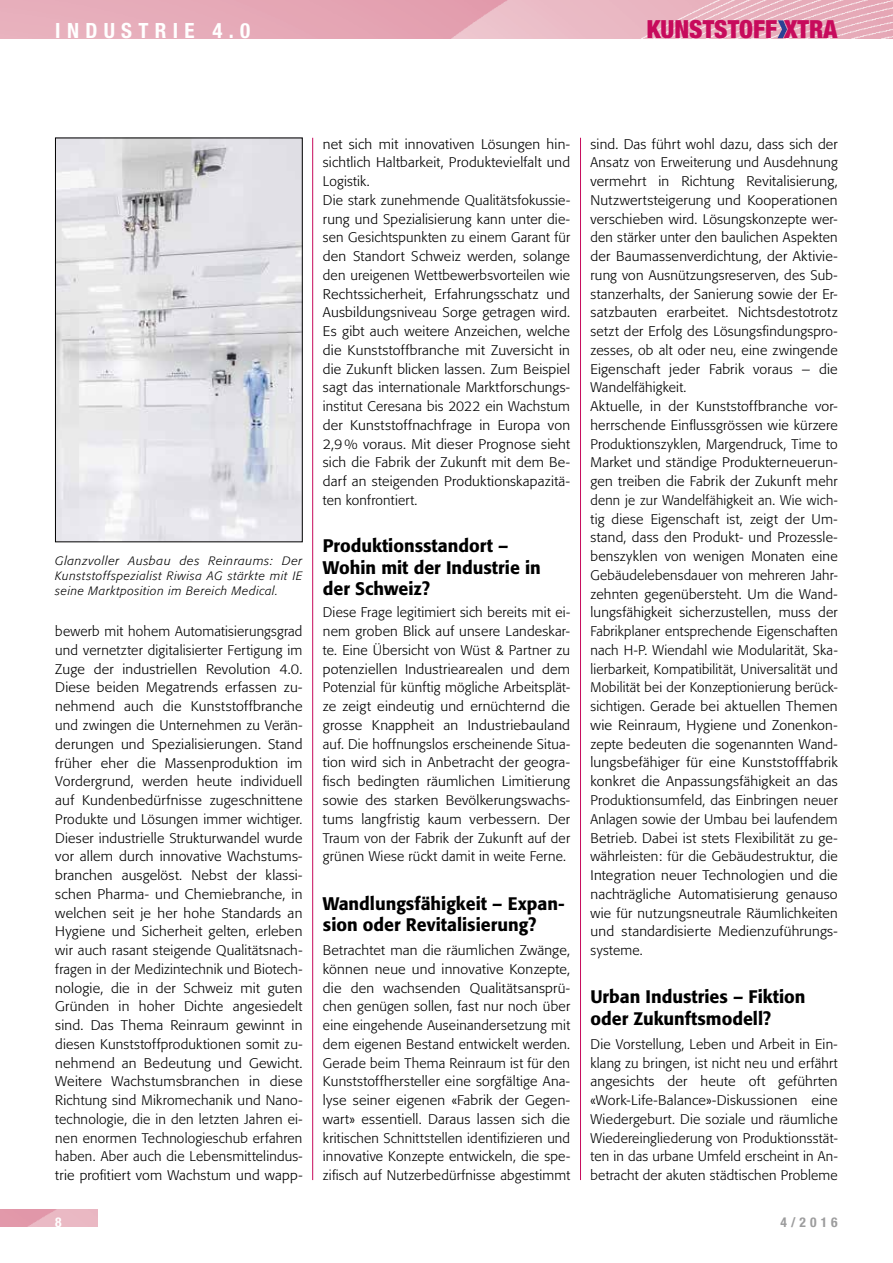
<style>
.page{position:relative;width:893px;height:1263px;background:#fff}
.page>*{position:absolute;margin:0;border:0;box-sizing:border-box;transform-origin:0 0}
.t1{font:900 condensed 25.05px "Helvetica Neue";color:#c70b5c}
.t2{font:700 condensed 21px "Helvetica Neue";letter-spacing:.3em;color:#fff}
.t3{font:500 18px/21.6px "Formata";color:#000}
.t4{font:300 13.8px/18.8px "Formata";letter-spacing:.015em;color:#000;text-align:justify}
.t5{font:300 13.8px/18.8px "Formata";letter-spacing:.015em;color:#000;scale:1.04 1}
.t6{font:700 condensed 13.5px "Helvetica Neue";color:#9c9c9d}
.t7{font:700 condensed 13.5px "Helvetica Neue";color:#fff}
.t8{font:italic 300 12px/15px "Formata";letter-spacing:.05em;color:#000;text-align:justify;scale:1.04 1}
</style>
<div class="page">
<img style="left:0;top:0;width:893px;height:38px">
<svg style="left:777px;top:20px;width:10px;height:18px"></svg>
<img style="left:0;top:1210px;width:98px;height:17px">
<img style="left:57px;top:140px;width:243px;height:400px">
<div style="left:55px;top:138px;width:247px;height:404px;border:1px solid #000"></div>
<hr style="left:312px;top:138px;width:1px;height:1042px;background:#c70b5c">
<hr style="left:580px;top:138px;width:1px;height:1042px;background:#c70b5c">
<h2 class="t2" style="left:55px;top:18px;width:196px">INDUSTRIE 4.0</h2>
<h1 class="t1" style="left:647px;top:14px;width:192px">KUNSTSTOFF XTRA</h1>
<p class="t8" style="left:55px;top:553px;width:239px">Glanzvoller Ausbau des Reinraums: Der Kunststoffspezialist Riwisa AG stärkte mit IE seine Marktposition im Bereich Medical.</p>
<p class="t4" style="left:55px;top:622px;width:249px">bewerb mit hohem Automatisierungsgrad und vernetzter digitalisierter Fertigung im Zuge der industriellen Revolution 4.0.<br>Diese beiden Megatrends erfassen zu&shy;nehmend auch die Kunststoffbranche und zwingen die Unternehmen zu Verän&shy;derungen und Spezialisierungen. Stand früher eher die Massenproduktion im Vordergrund, werden heute individuell auf Kundenbedürfnisse zugeschnittene Produkte und Lösungen immer wichtiger.<br>Dieser industrielle Strukturwandel wurde vor allem durch innovative Wachstums&shy;branchen ausgelöst. Nebst der klassi&shy;schen Pharma- und Chemiebranche, in welchen seit je her hohe Standards an Hygiene und Sicherheit gelten, erleben wir auch rasant steigende Qualitätsnach&shy;fragen in der Medizintechnik und Biotech&shy;nologie, die in der Schweiz mit guten Gründen in hoher Dichte angesiedelt sind. Das Thema Reinraum gewinnt in diesen Kunststoffproduktionen somit zu&shy;nehmend an Bedeutung und Gewicht.<br>Weitere Wachstumsbranchen in diese Richtung sind Mikromechanik und Nano&shy;technologie, die in den letzten Jahren ei&shy;nen enormen Technologieschub erfahren haben. Aber auch die Lebensmittelindus&shy;trie profitiert vom Wachstum und wapp-</p>
<p class="t5" style="left:323px;top:135px;width:239px">net sich mit innovativen Lösungen hin&shy;sichtlich Haltbarkeit, Produktevielfalt und Logistik.<br>Die stark zunehmende Qualitätsfokussie&shy;rung und Spezialisierung kann unter die&shy;sen Gesichtspunkten zu einem Garant für den Standort Schweiz werden, solange den ureigenen Wettbewerbsvorteilen wie Rechtssicherheit, Erfahrungsschatz und Ausbildungsniveau Sorge getragen wird.<br>Es gibt auch weitere Anzeichen, welche die Kunststoffbranche mit Zuversicht in die Zukunft blicken lassen. Zum Beispiel sagt das internationale Marktforschungs&shy;institut Ceresana bis 2022 ein Wachstum der Kunststoffnachfrage in Europa von 2,9% voraus. Mit dieser Prognose sieht sich die Fabrik der Zukunft mit dem Be&shy;darf an steigenden Produktionskapazitä&shy;ten konfrontiert.</p>
<h3 class="t3" style="left:323px;top:535px;width:219px">Produktionsstandort –<br>Wohin mit der Industrie in der Schweiz?</h3>
<p class="t4" style="left:323px;top:603px;width:249px">Diese Frage legitimiert sich bereits mit ei&shy;nem groben Blick auf unsere Landeskar&shy;te. Eine Übersicht von Wüst &amp; Partner zu potenziellen Industriearealen und dem Potenzial für künftig mögliche Arbeitsplät&shy;ze zeigt eindeutig und ernüchternd die grosse Knappheit an Industriebauland auf. Die hoffnungslos erscheinende Situa&shy;tion wird sich in Anbetracht der geogra&shy;fisch bedingten räumlichen Limitierung sowie des starken Bevölkerungswachs&shy;tums langfristig kaum verbessern. Der Traum von der Fabrik der Zukunft auf der grünen Wiese rückt damit in weite Ferne.</p>
<h3 class="t3" style="left:323px;top:892px;width:243px">Wandlungsfähigkeit – Expan&shy;sion oder Revitalisierung?</h3>
<p class="t5" style="left:323px;top:941px;width:239px;text-align:justify">Betrachtet man die räumlichen Zwänge, können neue und innovative Konzepte, die den wachsenden Qualitätsansprü&shy;chen genügen sollen, fast nur noch über eine eingehende Auseinandersetzung mit dem eigenen Bestand entwickelt werden.<br>Gerade beim Thema Reinraum ist für den Kunststoffhersteller eine sorgfältige Ana&shy;lyse seiner eigenen «Fabrik der Gegen&shy;wart» essentiell. Daraus lassen sich die kritischen Schnittstellen identifizieren und innovative Konzepte entwickeln, die spe&shy;zifisch auf Nutzerbedürfnisse abgestimmt</p>
<p class="t4" style="left:590px;top:135px;width:249px;text-align:left">sind. Das führt wohl dazu, dass sich der Ansatz von Erweiterung und Ausdehnung vermehrt in Richtung Revitalisierung, Nutzwertsteigerung und Kooperationen verschieben wird. Lösungskonzepte wer&shy;den stärker unter den baulichen Aspekten der Baumassenverdichtung, der Aktivie&shy;rung von Ausnützungsreserven, des Sub&shy;stanzerhalts, der Sanierung sowie der Er&shy;satzbauten erarbeitet. Nichtsdestotrotz setzt der Erfolg des Lösungsfindungspro&shy;zesses, ob alt oder neu, eine zwingende Eigenschaft jeder Fabrik voraus – die Wandelfähigkeit.<br>Aktuelle, in der Kunststoffbranche vor&shy;herrschende Einflussgrössen wie kürzere Produktionszyklen, Margendruck, Time to Market und ständige Produkterneuerun&shy;gen treiben die Fabrik der Zukunft mehr denn je zur Wandelfähigkeit an. Wie wich&shy;tig diese Eigenschaft ist, zeigt der Um&shy;stand, dass den Produkt- und Prozessle&shy;benszyklen von wenigen Monaten eine Gebäudelebensdauer von mehreren Jahr&shy;zehnten gegenübersteht. Um die Wand&shy;lungsfähigkeit sicherzustellen, muss der Fabrikplaner entsprechende Eigenschaften nach H-P. Wiendahl wie Modularität, Ska&shy;lierbarkeit, Kompatibilität, Universalität und Mobilität bei der Konzeptionierung berück&shy;sichtigen. Gerade bei aktuellen Themen wie Reinraum, Hygiene und Zonenkon&shy;zepte bedeuten die sogenannten Wand&shy;lungsbefähiger für eine Kunststofffabrik konkret die Anpassungsfähigkeit an das Produktionsumfeld, das Einbringen neuer Anlagen sowie der Umbau bei laufendem Betrieb. Dabei ist stets Flexibilität zu ge&shy;währleisten: für die Gebäudestruktur, die Integration neuer Technologien und die nachträgliche Automatisierung genauso wie für nutzungsneutrale Räumlichkeiten und standardisierte Medienzuführungs&shy;systeme.</p>
<h3 class="t3" style="left:590px;top:986px;width:216px">Urban Industries – Fiktion oder Zukunftsmodell?</h3>
<p class="t4" style="left:590px;top:1035px;width:249px">Die Vorstellung, Leben und Arbeit in Ein&shy;klang zu bringen, ist nicht neu und erfährt angesichts der heute oft geführten «Work-Life-Balance»-Diskussionen eine Wiedergeburt. Die soziale und räumliche Wiedereingliederung von Produktionsstät&shy;ten in das urbane Umfeld erscheint in An&shy;betracht der akuten städtischen Probleme</p>
<p class="t7" style="left:55px;top:1214px;width:8px">8</p>
<p class="t6" style="left:781px;top:1214px;width:59px">4/2016</p>
</div>
